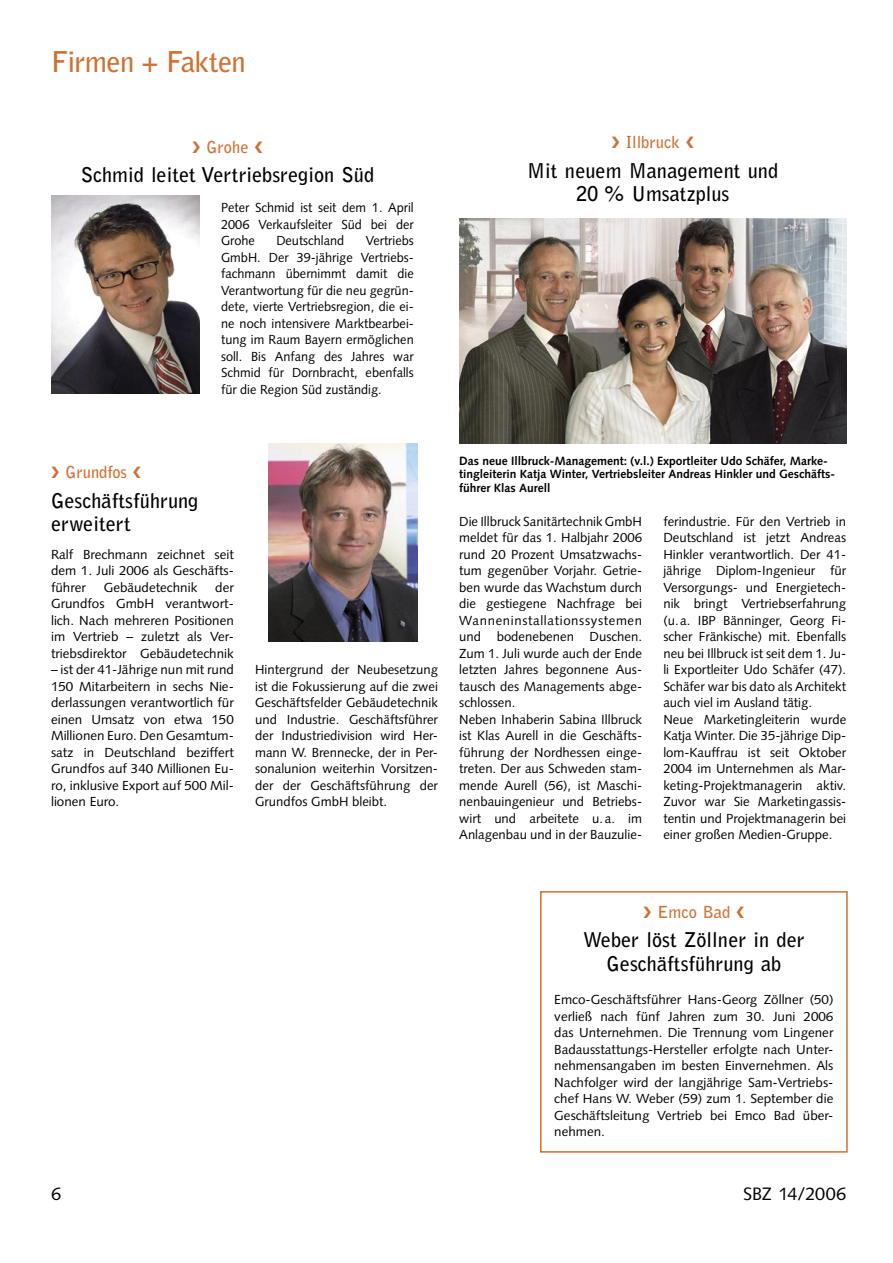
<style>
.page{position:relative;width:893px;height:1263px;background:#fff}
.page>*{position:absolute;margin:0;border:0;box-sizing:border-box;transform-origin:0 0}
.SBZ_00-Rubriken{font:700 28.5px "Bell Gothic Std";letter-spacing:-.025em;color:#ce7134}
.SBZ_15-Meldungen_Headline{font:700 20.25px/23.2px "Bell Gothic Std";color:#000;text-align:center}
.t1{font:18px "Syntax LT Std";letter-spacing:-.005em;color:#000}
.SBZ_14-Meldungen_Dachzeile{font:700 16.5px "Bell Gothic Std";color:#ce7134}
.SBZ_05-Grundtext{font:13.2px/16.5px "Syntax LT Std";color:#000;text-align:justify}
.SBZ_12-Bildunterschrift{font:700 12px/13.5px "Syntax LT Std";color:#000}
</style>
<div class="page">
<img style="left:51px;top:196px;width:149px;height:198px">
<img style="left:459px;top:219px;width:387px;height:224px">
<img style="left:269px;top:443px;width:149px;height:198px">
<div style="left:540px;top:891px;width:308px;height:261px;border:2px solid #ce7134"></div>
<p class="SBZ_00-Rubriken" style="left:51px;top:45px;width:196px">Firmen + Fakten</p>
<p class="SBZ_14-Meldungen_Dachzeile" style="left:192px;top:137px;width:72px">❯ Grohe ❮</p>
<p class="SBZ_15-Meldungen_Headline" style="left:81px;top:163px;width:295px">Schmid leitet Vertriebsregion Süd</p>
<p class="SBZ_05-Grundtext" style="left:221px;top:199px;width:194px">Peter Schmid ist seit dem 1. April 2006 Verkaufsleiter Süd bei der Grohe</p>
<p class="SBZ_05-Grundtext" style="left:221px;top:232px;width:194px;text-indent:145px">Vertriebs GmbH. Der 39-jährige Vertriebs&shy;fachmann übernimmt damit die Verantwortung für die neu gegrün&shy;dete, vierte Vertriebsregion, die ei&shy;ne noch intensivere Marktbearbei&shy;tung im Raum Bayern ermöglichen soll. Bis Anfang des Jahres war Schmid für Dornbracht, ebenfalls für die Region Süd zuständig.</p>
<p class="SBZ_05-Grundtext" style="left:276px;top:232px;width:69px">Deutschland</p>
<p class="SBZ_14-Meldungen_Dachzeile" style="left:611px;top:132px;width:84px">❯ Illbruck ❮</p>
<p class="SBZ_15-Meldungen_Headline" style="left:527px;top:159px;width:252px">Mit neuem Management und<br>20 % Umsatzplus</p>
<p class="SBZ_14-Meldungen_Dachzeile" style="left:51px;top:462px;width:92px">❯ Grundfos ❮</p>
<p class="SBZ_15-Meldungen_Headline" style="left:51px;top:489px;width:149px;text-align:left">Geschäftsführung erweitert</p>
<p class="SBZ_05-Grundtext" style="left:51px;top:546px;width:184px">Ralf Brechmann zeichnet seit dem 1. Juli 2006 als Geschäfts&shy;führer</p>
<p class="SBZ_05-Grundtext" style="left:51px;top:579px;width:184px;text-indent:164px">der Grundfos GmbH verantwort&shy;lich. Nach mehreren Positionen im Vertrieb – zuletzt als Ver&shy;triebsdirektor Gebäudetechnik</p>
<p class="SBZ_05-Grundtext" style="left:51px;top:661px;width:184px">– ist der 41-Jährige nun mit rund 150 Mitarbeitern in sechs Nie&shy;derlassungen verantwortlich für einen Umsatz von etwa 150<br>Millionen Euro. Den Gesamtum&shy;satz in Deutschland beziffert Grundfos auf 340 Millionen Eu&shy;ro, inklusive Export auf 500 Mil&shy;lionen Euro.</p>
<p class="SBZ_05-Grundtext" style="left:255px;top:661px;width:184px">Hintergrund der Neubesetzung ist die Fokussierung auf die zwei Geschäftsfelder Gebäudetechnik und Industrie. Geschäftsführer der Industriedivision wird Her&shy;mann W. Brennecke, der in Per&shy;sonalunion weiterhin Vorsitzen&shy;der der Geschäftsführung der Grundfos GmbH bleibt.</p>
<p class="SBZ_05-Grundtext" style="left:104px;top:579px;width:95px">Gebäudetechnik</p>
<p class="SBZ_12-Bildunterschrift" style="left:459px;top:454px;width:377px">Das neue Illbruck-Management: (v.l.) Exportleiter Udo Schäfer, Marke&shy;tingleiterin Katja Winter, Vertriebsleiter Andreas Hinkler und Geschäfts&shy;führer Klas Aurell</p>
<p class="SBZ_05-Grundtext" style="left:459px;top:513px;width:184px">Die Illbruck Sanitärtechnik GmbH meldet für das 1. Halbjahr 2006 rund 20 Prozent Umsatzwachs&shy;tum gegenüber Vorjahr. Getrie&shy;ben wurde das Wachstum durch die gestiegene Nachfrage bei Wanneninstallationssystemen und bodenebenen Duschen.<br>Zum 1. Juli wurde auch der Ende letzten Jahres begonnene Aus&shy;tausch des Managements abge&shy;schlossen.</p>
<p class="SBZ_05-Grundtext" style="left:459px;top:711px;width:184px">Neben Inhaberin Sabina Illbruck ist Klas Aurell in die Geschäfts&shy;führung der Nordhessen einge&shy;treten. Der aus Schweden stam&shy;mende Aurell (56), ist Maschi&shy;nenbauingenieur und Betriebs&shy;wirt und arbeitete u. a. im Anlagenbau und in der Bauzulie-</p>
<p class="SBZ_05-Grundtext" style="left:663px;top:513px;width:184px">ferindustrie. Für den Vertrieb in Deutschland ist jetzt Andreas Hinkler verantwortlich. Der 41- jährige Diplom-Ingenieur für Versorgungs- und Energietech&shy;nik bringt Vertriebserfahrung (u. a. IBP Bänninger, Georg Fi&shy;scher Fränkische) mit. Ebenfalls neu bei Illbruck ist seit dem 1. Ju&shy;li Exportleiter Udo Schäfer (47).<br>Schäfer war bis dato als Architekt auch viel im Ausland tätig.</p>
<p class="SBZ_05-Grundtext" style="left:663px;top:711px;width:184px">Neue Marketingleiterin wurde Katja Winter. Die 35-jährige Dip&shy;lom-Kauffrau ist seit Oktober 2004 im Unternehmen als Mar&shy;keting-Projektmanagerin aktiv.<br>Zuvor war Sie Marketingassis&shy;tentin und Projektmanagerin bei einer großen Medien-Gruppe.</p>
<p class="SBZ_14-Meldungen_Dachzeile" style="left:643px;top:902px;width:103px">❯ Emco Bad ❮</p>
<p class="SBZ_15-Meldungen_Headline" style="left:583px;top:928px;width:223px">Weber löst Zöllner in der<br>Geschäftsführung ab</p>
<p class="SBZ_05-Grundtext" style="left:554px;top:991px;width:281px">Emco-Geschäftsführer Hans-Georg Zöllner (50) verließ nach fünf Jahren zum 30. Juni 2006 das Unternehmen. Die Trennung vom Lingener Badausstattungs-Hersteller erfolgte nach Unter&shy;nehmensangaben im besten Einvernehmen. Als Nachfolger wird der langjährige Sam-Vertriebs&shy;chef Hans W. Weber (59) zum 1. September die Geschäftsleitung Vertrieb bei Emco Bad über&shy;nehmen.</p>
<p class="t1" style="left:51px;top:1183px;width:12px">6</p>
<p class="t1" style="left:743px;top:1183px;width:105px">SBZ 14/2006</p>
</div>
